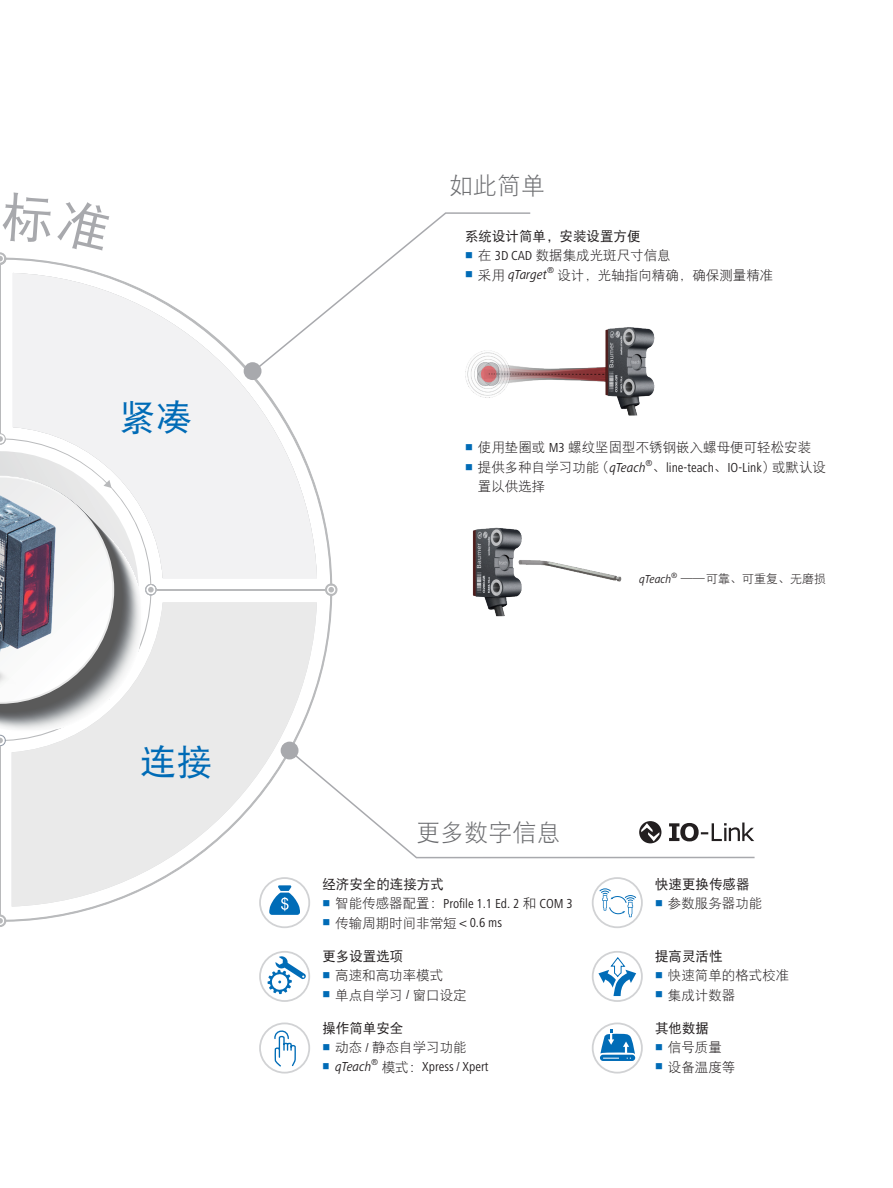
<style>
.page{position:relative;width:893px;height:1188px;background:#fff}
.page>*{position:absolute;margin:0;border:0;box-sizing:border-box;transform-origin:0 0}
.t1{font:36px "DFP Hei W5 GB";color:#006bb6}
.t2{font:24px "DFP Hei W3 GB";color:#6c6d70}
.t3{font:13.5px/19.5px "DFP Hei W3 GB";color:#231f20}
.t4{font:13.5px "DFP Hei W5 GB";color:#231f20}
.t5{font:condensed 13.5px "Frutiger Next LT";color:#231f20}
.t6{font:12px "DFP Hei W3 GB";color:#231f20}
.s1{font-family:"Frutiger Next LT";font-stretch:condensed}
.s2{font-family:"Frutiger Next LT";font-style:italic}
.s3{font-family:"DFP Hei W3 GB";font-stretch:normal}
.s4{font-style:italic;font-stretch:normal}
</style>
<div class="page">
<svg style="left:6px;top:265px;width:326px;height:657px"></svg>
<hr style="left:0;top:264px;width:1px;height:170px;background:#929497">
<svg style="left:13px;top:273px;width:304px;height:305px;fill:#f2f2f3"></svg>
<hr style="left:156px;top:589px;width:170px;height:1px;background:#929497">
<svg style="left:12px;top:603px;width:305px;height:304px;fill:#eaeaea"></svg>
<hr style="left:0;top:746px;width:1px;height:170px;background:#929497">
<svg style="left:0;top:433px;width:6px;height:12px"></svg>
<svg style="left:325px;top:583px;width:13px;height:13px"></svg>
<svg style="left:0;top:914px;width:6px;height:13px"></svg>
<svg style="left:0;top:451px;width:157px;height:295px"></svg>
<svg style="left:269px;top:885px;width:31px;height:30px"></svg>
<div style="left:259px;top:877px;width:51px;height:51px;border:2px solid #d1d2d4;border-radius:50%"></div>
<div style="left:259px;top:951px;width:51px;height:51px;border:2px solid #d1d2d4;border-radius:50%"></div>
<svg style="left:268px;top:955px;width:39px;height:39px"></svg>
<div style="left:592px;top:877px;width:51px;height:51px;border:2px solid #d1d2d4;border-radius:50%"></div>
<svg style="left:599px;top:888px;width:37px;height:29px"></svg>
<div style="left:259px;top:1023px;width:51px;height:51px;border:2px solid #d1d2d4;border-radius:50%"></div>
<svg style="left:274px;top:1030px;width:22px;height:44px"></svg>
<div style="left:592px;top:951px;width:51px;height:51px;border:2px solid #d1d2d4;border-radius:50%"></div>
<svg style="left:598px;top:957px;width:38px;height:39px"></svg>
<div style="left:592px;top:1023px;width:51px;height:51px;border:2px solid #d1d2d4;border-radius:50%"></div>
<svg style="left:600px;top:1030px;width:35px;height:31px"></svg>
<img style="left:472px;top:527px;width:150px;height:90px">
<img style="left:465px;top:327px;width:190px;height:89px">
<img style="left:0;top:478px;width:84px;height:281px">
<div style="left:244px;top:362px;width:17px;height:18px;background:#a8a9ad;border-radius:50%"></div>
<div style="left:281px;top:742px;width:17px;height:17px;background:#a8a9ad;border-radius:50%"></div>
<svg style="left:251px;top:212px;width:281px;height:162px"></svg>
<svg style="left:281px;top:743px;width:474px;height:116px"></svg>
<svg style="left:639px;top:821px;width:22px;height:22px"></svg>
<svg style="left:669px;top:823px;width:85px;height:18px"></svg>
<svg style="left:466px;top:252px;width:6px;height:6px"></svg>
<svg style="left:466px;top:271px;width:6px;height:7px"></svg>
<svg style="left:323px;top:900px;width:6px;height:6px"></svg>
<svg style="left:323px;top:919px;width:6px;height:3px"></svg>
<svg style="left:0;top:252px;width:69px;height:13px"></svg>
<h1 class="t1" style="left:120px;top:400px;width:74px">紧凑</h1>
<h1 class="t1" style="left:140px;top:744px;width:73px">连接</h1>
<h2 class="t2" style="left:449px;top:173px;width:97px">如此简单</h2>
<p class="t4" style="left:465px;top:229px;width:177px">系统设计简单，安装设置方便</p>
<p class="t3" style="left:478px;top:245px;width:297px">在 <span class="s1">3D CAD</span> 数据集成光斑尺寸信息<br>采用 <span class="s2">qTarget</span><sup>®</sup> 设计，光轴指向精确，确保测量精准</p>
<p class="t3" style="left:478px;top:438px;width:350px">使用垫圈或 <span class="s1">M3</span> 螺纹坚固型不锈钢嵌入螺母便可轻松安装提供多种自学习功能（<span class="s2">qTeach</span><sup>®</sup>、<span class="s1">line-teach</span>、<span class="s1">IO-Link</span>）或默认设置以供选择</p>
<p class="t6" style="left:639px;top:573px;width:188px"><span class="s2">qTeach</span><sup>®</sup> ——可靠、可重复、无磨损</p>
<h2 class="t2" style="left:417px;top:820px;width:145px">更多数字信息</h2>
<p class="t4" style="left:322px;top:877px;width:123px">经济安全的连接方式</p>
<p class="t5" style="left:335px;top:896px;width:239px"><span class="s3">智能传感器配置：</span>Profile 1.1 Ed. 2 <span class="s3">和</span> COM 3</p>
<p class="t3" style="left:335px;top:913px;width:168px">传输周期时间非常短 <span class="s1">&lt; 0.6 ms</span></p>
<p class="t4" style="left:322px;top:949px;width:82px">更多设置选项</p>
<p class="t3" style="left:335px;top:965px;width:133px">高速和高功率模式<br>单点自学习 <span class="s1">/</span> 窗口设定</p>
<p class="t4" style="left:322px;top:1021px;width:82px">操作简单安全</p>
<p class="t3" style="left:335px;top:1037px;width:133px">动态 <span class="s1">/</span> 静态自学习功能</p>
<p class="t5" style="left:335px;top:1059px;width:155px"><span class="s4">qTeach</span><sup>®</sup> <span class="s3">模式：</span>Xpress / Xpert</p>
<p class="t4" style="left:655px;top:877px;width:96px">快速更换传感器</p>
<p class="t3" style="left:668px;top:893px;width:96px">参数服务器功能</p>
<p class="t4" style="left:655px;top:949px;width:69px">提高灵活性</p>
<p class="t3" style="left:668px;top:965px;width:123px">快速简单的格式校准集成计数器</p>
<p class="t4" style="left:655px;top:1021px;width:55px">其他数据</p>
<p class="t3" style="left:668px;top:1037px;width:69px">信号质量设备温度等</p>
</div>
